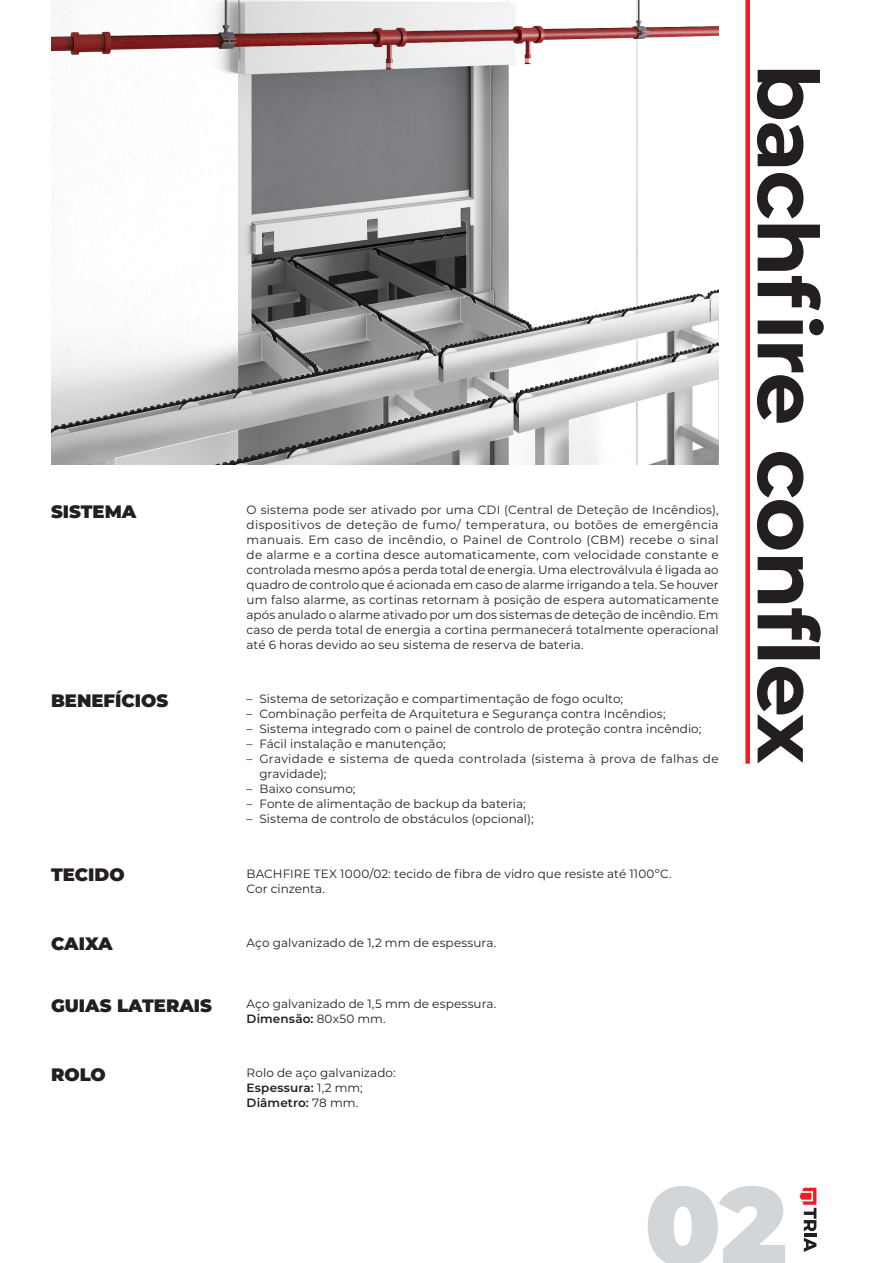
<style>
.page{position:relative;width:893px;height:1263px;background:#fff}
.page>*{position:absolute;margin:0;border:0;box-sizing:border-box;transform-origin:0 0}
.t1{font:900 110.7px "Montserrat";color:#d3d6d9}
.t2{font:700 84px "Montserrat";letter-spacing:-.02em;color:#231f20}
.t3{font:900 18px "Montserrat";color:#231f20}
.texto-corpo{font:12px/15px "Montserrat";letter-spacing:.005em;color:#231f20;text-align:justify}
.texto-corpo-2{font:12px/15px "Montserrat";letter-spacing:.025em;color:#231f20}
.texto-corpo-3{font:600 12px "Montserrat";letter-spacing:.01em;color:#231f20}
.s1{font-weight:400}
</style>
<div class="page">
<svg style="left:799px;top:1188px;width:17px;height:64px"></svg>
<img style="left:51px;top:0;width:668px;height:465px">
<div style="left:745px;top:0;width:5px;height:764px;background:#ee1d23"></div>
<p class="t3" style="left:51px;top:498px;width:87px">SISTEMA</p>
<p class="texto-corpo" style="left:247px;top:502px;width:474px">O sistema pode ser ativado por uma CDI (Central de Deteção de Incêndios), dispositivos de deteção de fumo/ temperatura, ou botões de emergência manuais. Em caso de incêndio, o Painel de Controlo (CBM) recebe o sinal de alarme e a cortina desce automaticamente, com velocidade constante e controlada mesmo após a perda total de energia. Uma electroválvula é ligada ao quadro de controlo que é acionada em caso de alarme irrigando a tela. Se houver um falso alarme, as cortinas retornam à posição de espera automaticamente após anulado o alarme ativado por um dos sistemas de deteção de incêndio. Em caso de perda total de energia a cortina permanecerá totalmente operacional até 6 horas devido ao seu sistema de reserva de bateria.</p>
<p class="t3" style="left:51px;top:687px;width:119px">BENEFÍCIOS</p>
<p class="texto-corpo" style="left:247px;top:691px;width:378px">– Sistema de setorização e compartimentação de fogo oculto;</p>
<p class="texto-corpo" style="left:247px;top:706px;width:420px">– Combinação perfeita de Arquitetura e Segurança contra Incêndios;</p>
<p class="texto-corpo" style="left:247px;top:721px;width:456px">– Sistema integrado com o painel de controlo de proteção contra incêndio;</p>
<p class="texto-corpo" style="left:247px;top:736px;width:201px">– Fácil instalação e manutenção;</p>
<p class="texto-corpo-2" style="left:259px;top:751px;width:461px;text-indent:-13px">– Gravidade e sistema de queda controlada (sistema à prova de falhas de gravidade);</p>
<p class="texto-corpo" style="left:247px;top:781px;width:110px">– Baixo consumo;</p>
<p class="texto-corpo" style="left:247px;top:796px;width:280px">– Fonte de alimentação de backup da bateria;</p>
<p class="texto-corpo" style="left:247px;top:811px;width:288px">– Sistema de controlo de obstáculos (opcional);</p>
<p class="t3" style="left:51px;top:861px;width:75px">TECIDO</p>
<p class="texto-corpo" style="left:247px;top:865px;width:427px">BACHFIRE TEX 1000/02: tecido de fibra de vidro que resiste até 1100ºC.</p>
<p class="texto-corpo" style="left:247px;top:880px;width:80px">Cor cinzenta.</p>
<p class="t3" style="left:51px;top:930px;width:63px">CAIXA</p>
<p class="texto-corpo" style="left:247px;top:934px;width:251px">Aço galvanizado de 1,2 mm de espessura.</p>
<p class="t3" style="left:51px;top:992px;width:163px">GUIAS LATERAIS</p>
<p class="t3" style="left:51px;top:1061px;width:56px">ROLO</p>
<p class="texto-corpo" style="left:247px;top:996px;width:251px">Aço galvanizado de 1,5 mm de espessura.</p>
<p class="texto-corpo-3" style="left:247px;top:1010px;width:141px">Dimensão: <span class="s1">80x50 mm.</span></p>
<p class="texto-corpo" style="left:247px;top:1065px;width:150px">Rolo de aço galvanizado:</p>
<p class="texto-corpo-3" style="left:247px;top:1079px;width:118px">Espessura: <span class="s1">1,2 mm;</span></p>
<p class="texto-corpo-3" style="left:247px;top:1094px;width:113px">Diâmetro: <span class="s1">78 mm.</span></p>
<p class="t2" style="left:848px;top:64px;width:701px;rotate:90deg">bachfire conflex</p>
<h1 class="t1" style="left:644px;top:1143px;width:144px">02</h1>
</div>
